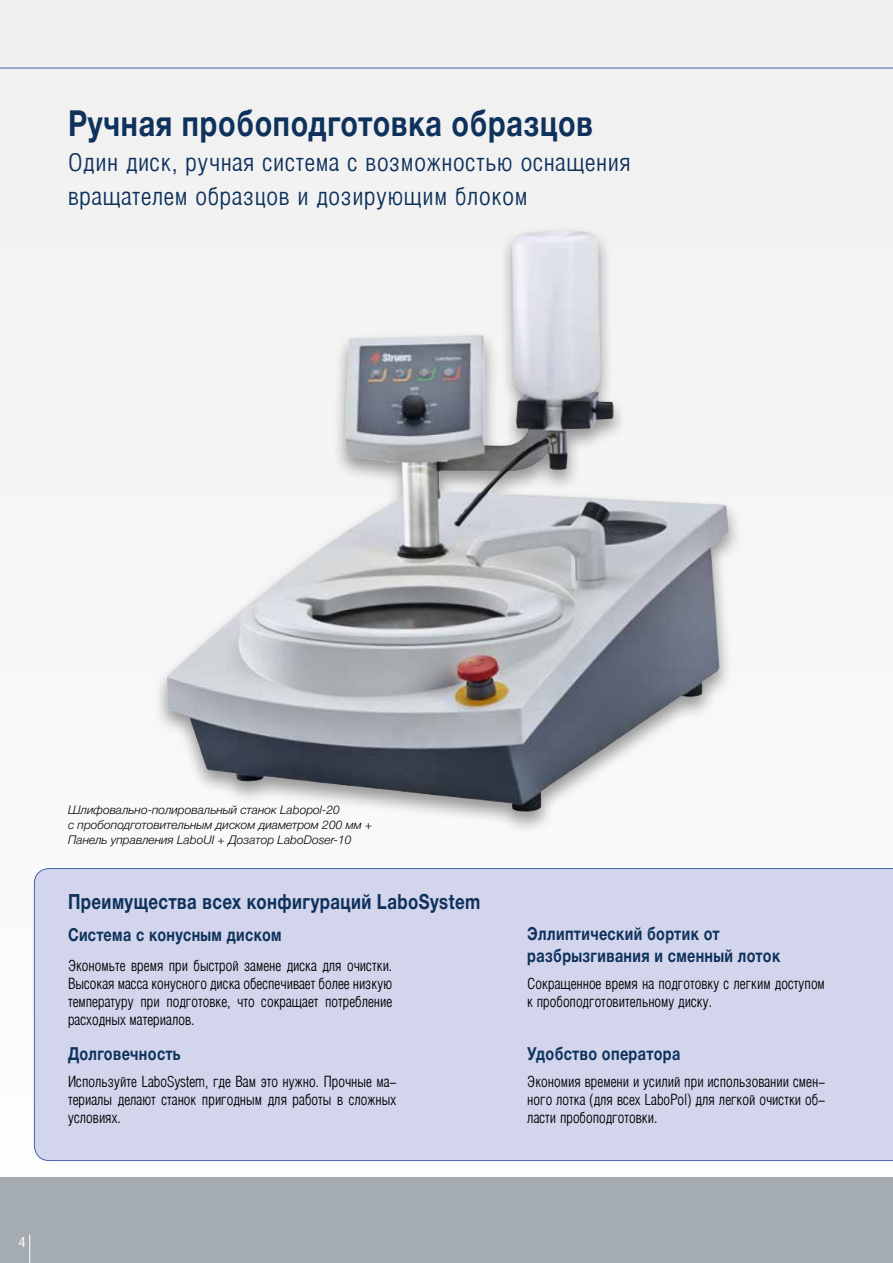
<style>
.page{position:relative;width:893px;height:1263px;background:#fff}
.page>*{position:absolute;margin:0;border:0;box-sizing:border-box;transform-origin:0 0}
.t1{font:700 36px "Helvetica Neue Cyr";letter-spacing:.025em;color:#0e325c;scale:.8 1}
.t2{font:300 24px/34.5px "Helios Cond";letter-spacing:.025em;color:#0e325c;scale:1.1 1}
.t3{font:700 21px "Helvetica Neue Cyr";letter-spacing:.025em;color:#0e325c;scale:.8 1}
.t4{font:700 18px/21.6px "Helvetica Neue Cyr";letter-spacing:.025em;color:#0e325c;scale:.8 1}
.t5{font:300 15px/18px "Helios Cond";color:#000;text-align:justify}
.t6{font:condensed 13.5px "Helvetica LT Std";color:#fff}
.t7{font:italic 300 12px/15px "Helvetica Neue Cyr";color:#000}
</style>
<div class="page">
<div style="left:0;top:0;width:893px;height:1174px;background:#f0f0f0"></div>
<div style="left:0;top:1178px;width:893px;height:85px;background:#a4acb1"></div>
<div style="left:34px;top:868px;width:859px;height:293px;background:#d3d5ed"></div>
<svg style="left:29px;top:1234px;width:1px;height:29px"></svg>
<hr style="left:0;top:68px;width:893px;height:1px;background:#4565ad">
<div style="left:153px;top:225px;width:590px;height:609px;background:#f7f7f7"></div>
<img style="left:167px;top:230px;width:562px;height:582px">
<h1 class="t1" style="left:68px;top:104px;width:658px">Ручная пробоподготовка образцов</h1>
<h2 class="t2" style="left:68px;top:146px;width:513px">Один диск, ручная система с возможностью оснащения вращателем образцов и дозирующим блоком</h2>
<p class="t7" style="left:68px;top:803px;width:306px">Шлифовально-полировальный станок Labopol-20<br>с пробоподготовительным диском диаметром 200 мм +<br>Панель управления LaboUI + Дозатор LaboDoser-10</p>
<h3 class="t3" style="left:68px;top:889px;width:517px">Преимущества всех конфигураций LaboSystem</h3>
<p class="t4" style="left:68px;top:923px;width:268px">Система с конусным диском</p>
<p class="t5" style="left:68px;top:957px;width:326px">Экономьте время при быстрой замене диска для очистки.<br>Высокая масса конусного диска обеспечивает более низкую температуру при подготовке, что сокращает потребление расходных материалов.</p>
<p class="t4" style="left:68px;top:1042px;width:142px">Долговечность</p>
<p class="t5" style="left:68px;top:1073px;width:330px">Используйте LaboSystem, где Вам это нужно. Прочные ма&shy;териалы делают станок пригодным для работы в сложных условиях.</p>
<p class="t6" style="left:19px;top:1234px;width:8px">4</p>
<p class="t4" style="left:527px;top:923px;width:318px">Эллиптический бортик от разбрызгивания и сменный лоток</p>
<p class="t5" style="left:527px;top:975px;width:299px">Сокращенное время на подготовку с легким доступом к пробоподготовительному диску.</p>
<p class="t4" style="left:527px;top:1042px;width:193px">Удобство оператора</p>
<p class="t5" style="left:527px;top:1073px;width:299px">Экономия времени и усилий при использовании смен&shy;ного лотка (для всех LaboPol) для легкой очистки об&shy;ласти пробоподготовки.</p>
</div>
